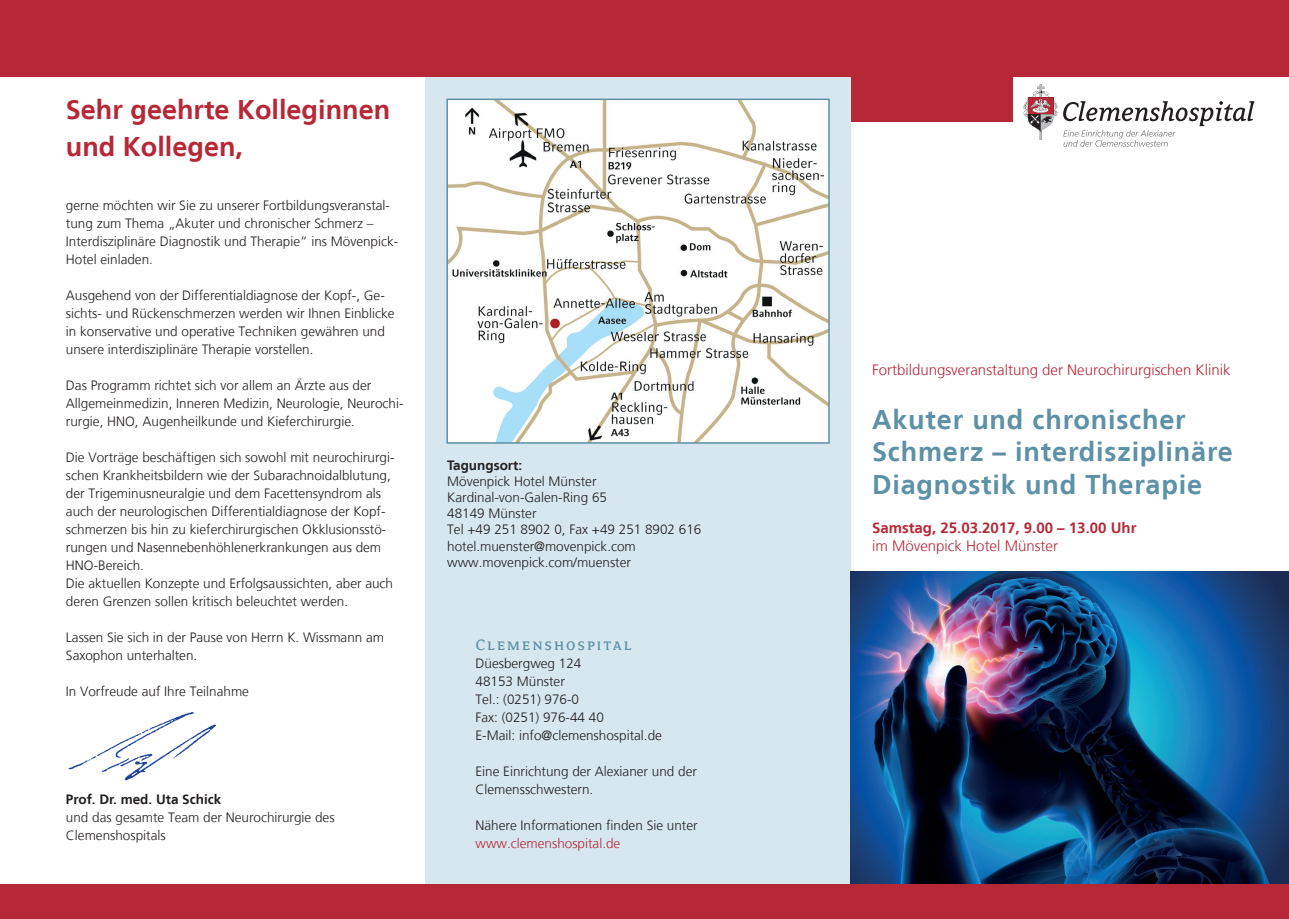
<style>
.page{position:relative;width:1289px;height:919px;background:#fff}
.page>*{position:absolute;margin:0;border:0;box-sizing:border-box;transform-origin:0 0}
.t1{font:700 27px/32.4px "Frutiger LT";letter-spacing:.03em;color:#5d91a7}
.t2{font:700 27px/37.5px "Frutiger LT";color:#b72837}
.t3{font:16.5px "Avance Sc Offc";letter-spacing:.12em;color:#5d91a7}
.t4{font:300 15px "Frutiger LT";color:#b72837}
.t5{font:700 15px "Frutiger LT";color:#b72837}
.t6{font:300 13.5px/18px "Frutiger LT";color:#231f20}
.t7{font:700 13.5px "Frutiger LT";color:#231f20}
.t8{font:300 13.5px "Frutiger LT";color:#b72837}
</style>
<div class="page">
<div style="left:425px;top:0;width:425px;height:918px;background:#d6e7ef"></div>
<div style="left:0;top:0;width:1288px;height:77px;background:#b72837"></div>
<div style="left:850px;top:0;width:162px;height:122px;background:#b72837"></div>
<svg style="left:1023px;top:84px;width:34px;height:56px"></svg>
<svg style="left:1063px;top:101px;width:191px;height:46px"></svg>
<img style="left:850px;top:571px;width:438px;height:313px">
<div style="left:0;top:884px;width:1288px;height:34px;background:#b72837"></div>
<img style="left:449px;top:102px;width:377px;height:338px">
<div style="left:446px;top:99px;width:383px;height:344px;border:2px solid #5d91a7"></div>
<img style="left:68px;top:712px;width:149px;height:69px">
<p class="t2" style="left:66px;top:90px;width:326px">Sehr geehrte Kolleginnen und Kollegen,</p>
<p class="t6" style="left:66px;top:197px;width:334px">gerne möchten wir Sie zu unserer Fortbildungsveranstal&shy;tung zum Thema „Akuter und chronischer Schmerz – Interdisziplinäre Diagnostik und Therapie“ ins Mövenpick-Hotel einladen.</p>
<p class="t6" style="left:66px;top:287px;width:330px">Ausgehend von der Differentialdiagnose der Kopf-, Ge&shy;sichts- und Rückenschmerzen werden wir Ihnen Einblicke in konservative und operative Techniken gewähren und unsere interdisziplinäre Therapie vorstellen.</p>
<p class="t6" style="left:66px;top:377px;width:339px">Das Programm richtet sich vor allem an Ärzte aus der<br>Allgemeinmedizin, Inneren Medizin, Neurologie, Neurochi&shy;rurgie, HNO, Augenheilkunde und Kieferchirurgie.</p>
<p class="t6" style="left:66px;top:449px;width:330px">Die Vorträge beschäftigen sich sowohl mit neurochirurgi&shy;schen Krankheitsbildern wie der Subarachnoidalblutung, der Trigeminusneuralgie und dem Facettensyndrom als auch der neurologischen Differentialdiagnose der Kopf&shy;schmerzen bis hin zu kieferchirurgischen Okklusionsstö&shy;rungen und Nasennebenhöhlenerkrankungen aus dem HNO-Bereich.</p>
<p class="t6" style="left:66px;top:575px;width:329px">Die aktuellen Konzepte und Erfolgsaussichten, aber auch deren Grenzen sollen kritisch beleuchtet werden.</p>
<p class="t6" style="left:66px;top:629px;width:320px">Lassen Sie sich in der Pause von Herrn K. Wissmann am<br>Saxophon unterhalten.</p>
<p class="t6" style="left:66px;top:683px;width:185px">In Vorfreude auf Ihre Teilnahme</p>
<p class="t7" style="left:66px;top:791px;width:157px">Prof. Dr. med. Uta Schick</p>
<p class="t6" style="left:66px;top:809px;width:270px">und das gesamte Team der Neurochirurgie des</p>
<p class="t6" style="left:66px;top:827px;width:101px">Clemenshospitals</p>
<p class="t7" style="left:447px;top:457px;width:77px">Tagungsort:</p>
<p class="t6" style="left:447px;top:472px;width:151px">Mövenpick Hotel Münster</p>
<p class="t6" style="left:447px;top:488px;width:161px">Kardinal-von-Galen-Ring 65</p>
<p class="t6" style="left:447px;top:504px;width:91px">48149 Münster</p>
<p class="t6" style="left:447px;top:521px;width:256px">Tel +49 251 8902 0, Fax +49 251 8902 616</p>
<p class="t6" style="left:447px;top:537px;width:190px">hotel.muenster@movenpick.com</p>
<p class="t6" style="left:447px;top:553px;width:185px">www.movenpick.com/muenster</p>
<p class="t3" style="left:475px;top:636px;width:157px">Clemenshospital</p>
<p class="t6" style="left:475px;top:654px;width:107px">Düesbergweg 124</p>
<p class="t6" style="left:475px;top:672px;width:91px">48153 Münster</p>
<p class="t6" style="left:475px;top:690px;width:105px">Tel.: (0251) 976-0</p>
<p class="t6" style="left:475px;top:708px;width:130px">Fax: (0251) 976-44 40</p>
<p class="t6" style="left:475px;top:726px;width:188px">E-Mail: info@clemenshospital.de</p>
<p class="t6" style="left:475px;top:762px;width:223px">Eine Einrichtung der Alexianer und der</p>
<p class="t6" style="left:475px;top:780px;width:119px">Clemensschwestern.</p>
<p class="t6" style="left:475px;top:816px;width:224px">Nähere Informationen finden Sie unter</p>
<p class="t8" style="left:475px;top:835px;width:146px">www.clemenshospital.de</p>
<p class="t4" style="left:872px;top:361px;width:360px">Fortbildungsveranstaltung der Neurochirurgischen Klinik</p>
<p class="t1" style="left:872px;top:403px;width:362px">Akuter und chronischer<br>Schmerz – interdisziplinäre<br>Diagnostik und Therapie</p>
<p class="t5" style="left:872px;top:519px;width:266px">Samstag, 25.03.2017, 9.00 – 13.00 Uhr</p>
<p class="t4" style="left:872px;top:537px;width:187px">im Mövenpick Hotel Münster</p>
</div>
